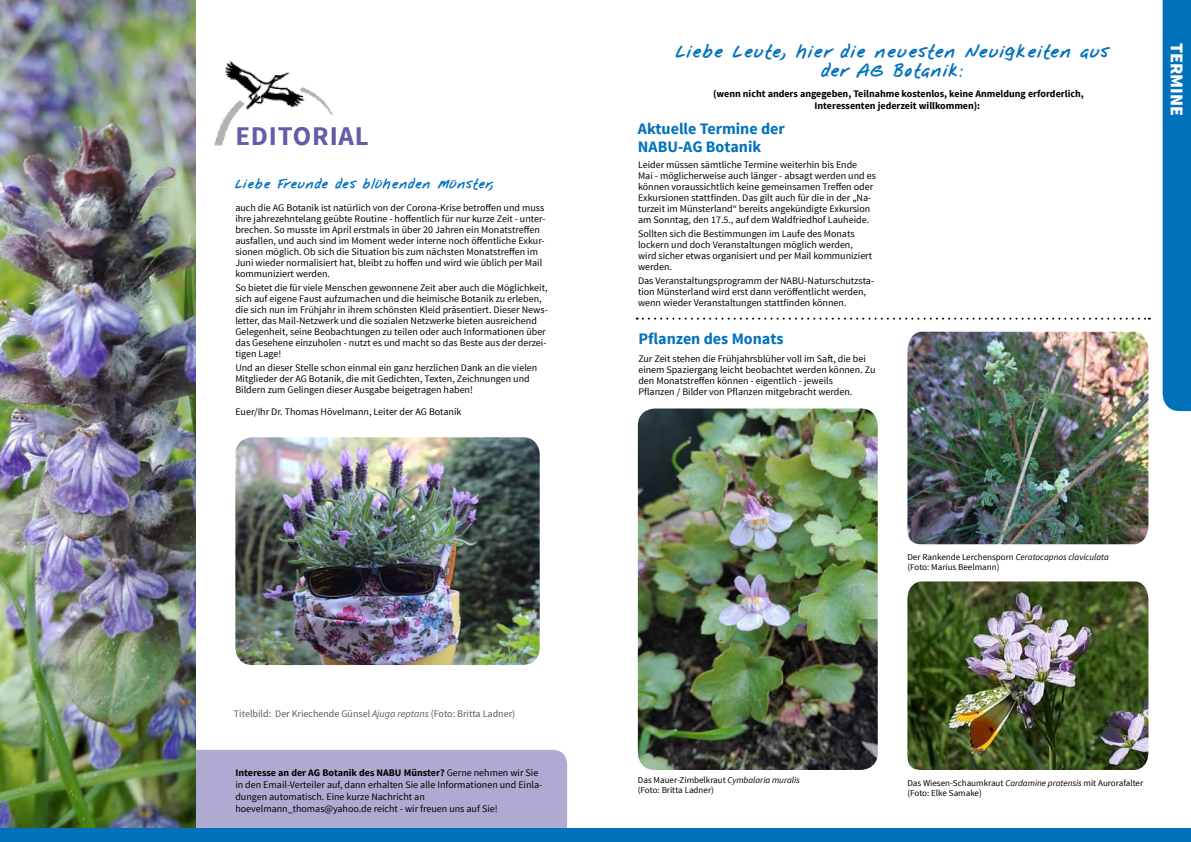
<style>
.page{position:relative;width:1191px;height:842px;background:#fff}
.page>*{position:absolute;margin:0;border:0;box-sizing:border-box;transform-origin:0 0}
.t1{font:700 27px "Source Sans Pro";letter-spacing:.03em;color:#635ca9}
.t2{font:900 18px "Source Sans Pro";color:#fff}
.t3{font:700 16px/19.2px "Nabu Note 4";color:#0072bc;text-align:center}
.t4{font:700 16px/18px "Source Sans Pro";color:#0072bc}
.t5{font:700 12px "Nabu Note 4";color:#0072bc}
.t6{font:10px/11px "Source Sans Pro";color:#000}
.t7{font:700 10px/12px "Source Sans Pro";color:#000;text-align:center}
.t8{font:10px "Source Sans Pro";color:#58595b}
.t9{font:9px/10px "Source Sans Pro";color:#000}
.s1{font-style:italic}
.s2{font-weight:700}
</style>
<div class="page">
<div style="left:43px;top:750px;width:524px;height:90px;background:#aeaad2;border-radius:14px"></div>
<img style="left:214px;top:61px;width:120px;height:85px">
<div style="left:1162px;top:0;width:29px;height:411px;background:#0072bc"></div>
<img style="left:0;top:0;width:196px;height:828px">
<div style="left:0;top:828px;width:1191px;height:14px;background:#0072bc"></div>
<img style="left:235px;top:437px;width:305px;height:228px">
<img style="left:638px;top:408px;width:239px;height:362px">
<img style="left:907px;top:581px;width:241px;height:189px">
<img style="left:907px;top:332px;width:241px;height:212px">
<svg style="left:637px;top:318px;width:512px;height:2px"></svg>
<h1 class="t1" style="left:235px;top:118px;width:135px">EDITORIAL</h1>
<p class="t5" style="left:235px;top:177px;width:261px">Liebe Freunde des blühenden Münster,</p>
<p class="t6" style="left:235px;top:202px;width:312px">auch die AG Botanik ist natürlich von der Corona-Krise betroffen und muss ihre jahrezehntelang geübte Routine - hoffentlich für nur kurze Zeit - unter&shy;brechen. So musste im April erstmals in über 20 Jahren ein Monatstreffen ausfallen, und auch sind im Moment weder interne noch öffentliche Exkur&shy;sionen möglich. Ob sich die Situation bis zum nächsten Monatstreffen im Juni wieder normalisiert hat, bleibt zu hoffen und wird wie üblich per Mail kommuniziert werden.</p>
<p class="t6" style="left:235px;top:282px;width:314px">So bietet die für viele Menschen gewonnene Zeit aber auch die Möglichkeit, sich auf eigene Faust aufzumachen und die heimische Botanik zu erleben, die sich nun im Frühjahr in ihrem schönsten Kleid präsentiert. Dieser News&shy;letter, das Mail-Netzwerk und die sozialen Netzwerke bieten ausreichend Gelegenheit, seine Beobachtungen zu teilen oder auch Informationen über das Gesehene einzuholen - nutzt es und macht so das Beste aus der derzei&shy;tigen Lage!</p>
<p class="t6" style="left:235px;top:362px;width:303px">Und an dieser Stelle schon einmal ein ganz herzlichen Dank an die vielen<br>Mitglieder der AG Botanik, die mit Gedichten, Texten, Zeichnungen und<br>Bildern zum Gelingen dieser Ausgabe beigetragen haben!</p>
<p class="t6" style="left:235px;top:406px;width:228px">Euer/Ihr Dr. Thomas Hövelmann, Leiter der AG Botanik</p>
<p class="t8" style="left:234px;top:707px;width:283px">Titelbild: Der Kriechende Günsel <span class="s1">Ajuga reptans</span> (Foto: Britta Ladner)</p>
<p class="t6" style="left:235px;top:767px;width:308px;line-height:12px"><span class="s2">Interesse an der AG Botanik des NABU Münster?</span> Gerne nehmen wir Sie in den Email-Verteiler auf, dann erhalten Sie alle Informationen und Einla&shy;dungen automatisch. Eine kurze Nachricht an hoevelmann_thomas@yahoo.de reicht - wir freuen uns auf Sie!</p>
<h3 class="t3" style="left:676px;top:42px;width:435px">Liebe Leute, hier die neuesten Neuigkeiten aus der AG Botanik:</h3>
<p class="t7" style="left:713px;top:88px;width:372px">(wenn nicht anders angegeben, Teilnahme kostenlos, keine Anmeldung erforderlich,<br>Interessenten jederzeit willkommen):</p>
<h3 class="t4" style="left:638px;top:120px;width:148px">Aktuelle Termine der<br>NABU-AG Botanik</h3>
<p class="t6" style="left:638px;top:159px;width:239px">Leider müssen sämtliche Termine weiterhin bis Ende<br>Mai - möglicherweise auch länger - absagt werden und es können voraussichtlich keine gemeinsamen Treffen oder Exkursionen stattfinden. Das gilt auch für die in der „Na&shy;turzeit im Münsterland“ bereits angekündigte Exkursion am Sonntag, den 17.5., auf dem Waldfriedhof Lauheide.</p>
<p class="t6" style="left:638px;top:228px;width:236px">Sollten sich die Bestimmungen im Laufe des Monats lockern und doch Veranstaltungen möglich werden, wird sicher etwas organisiert und per Mail kommuniziert werden.</p>
<p class="t6" style="left:638px;top:275px;width:238px">Das Veranstaltungsprogramm der NABU-Naturschutzsta&shy;tion Münsterland wird erst dann veröffentlicht werden, wenn wieder Veranstaltungen stattfinden können.</p>
<h3 class="t4" style="left:638px;top:330px;width:147px">Pflanzen des Monats</h3>
<p class="t6" style="left:638px;top:353px;width:239px">Zur Zeit stehen die Frühjahrsblüher voll im Saft, die bei einem Spaziergang leicht beobachtet werden können. Zu den Monatstreffen können - eigentlich - jeweils<br>Pflanzen / Bilder von Pflanzen mitgebracht werden.</p>
<h2 class="t2" style="left:1188px;top:43px;width:75px;rotate:90deg">TERMINE</h2>
<p class="t9" style="left:907px;top:552px;width:203px">Der Rankende Lerchensporn <span class="s1">Ceratocapnos claviculata </span>(Foto: Marius Beelmann)</p>
<p class="t9" style="left:638px;top:775px;width:163px">Das Mauer-Zimbelkraut <span class="s1">Cymbalaria muralis </span>(Foto: Britta Ladner)</p>
<p class="t9" style="left:907px;top:778px;width:237px">Das Wiesen-Schaumkraut <span class="s1">Cardamine pratensis</span> mit Aurorafalter (Foto: Elke Samake)</p>
</div>
